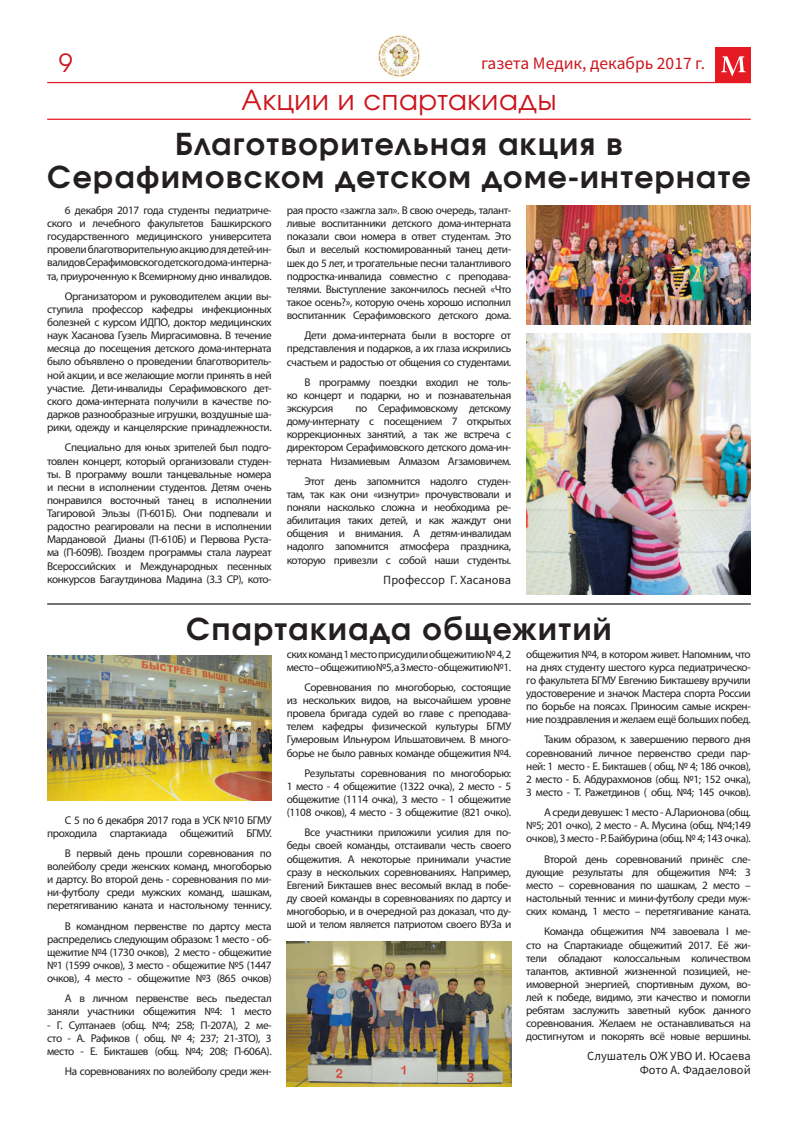
<style>
.page{position:relative;width:798px;height:1134px;background:#fff}
.page>*{position:absolute;margin:0;border:0;box-sizing:border-box;transform-origin:0 0}
.t1{font:700 30px/32.5px "Evolventa";letter-spacing:.05em;color:#231f20;text-align:center}
.t2{font:27.5px "Evolventa";letter-spacing:.025em;color:#cd151d}
.t3{font:25px "Evolventa";color:#cd151d}
.t4{font:17.5px "Source Sans Pro";color:#cd151d}
.t5{font:12.5px/13.1px "Source Sans Pro";color:#231f20;text-align:right}
.t6{font:11.25px/13.1px "Myriad Pro";letter-spacing:-.035em;color:#231f20;text-align:justify}
</style>
<div class="page">
<div style="left:715px;top:47px;width:35px;height:36px;background:#e51a23"></div>
<svg style="left:721px;top:56px;width:24px;height:21px"></svg>
<hr style="left:47px;top:82px;width:703px;height:1px;background:#e51a23">
<hr style="left:47px;top:119px;width:703px;height:1px;background:#e51a23">
<hr style="left:47px;top:603px;width:703px;height:2px;background:#231f20">
<img style="left:526px;top:206px;width:224px;height:118px">
<img style="left:47px;top:656px;width:224px;height:145px">
<img style="left:286px;top:942px;width:225px;height:145px">
<img style="left:526px;top:333px;width:224px;height:262px">
<img style="left:377px;top:35px;width:43px;height:42px;border-radius:21px">
<h3 class="t3" style="left:59px;top:48px;width:15px">9</h3>
<h3 class="t4" style="left:481px;top:52px;width:225px">газета Медик, декабрь 2017 г.</h3>
<h2 class="t2" style="left:241px;top:83px;width:316px">Акции и спартакиады</h2>
<h1 class="t1" style="left:47px;top:128px;width:705px">Благотворительная акция в<br>Серафимовском детском доме-интернате</h1>
<p class="t6" style="left:47px;top:203px;width:226px;text-indent:18px">6 декабря 2017 года студенты педиатриче&shy;ского и лечебного факультетов Башкирского государственного медицинского университета провели благотворительную акцию для детей-ин&shy;валидов Серафимовского детского дома-интерна&shy;та, приуроченную к Всемирному дню инвалидов.</p>
<p class="t6" style="left:47px;top:289px;width:226px;text-indent:18px">Организатором и руководителем акции вы&shy;ступила профессор кафедры инфекционных болезней с курсом ИДПО, доктор медицинских наук Хасанова Гузель Миргасимовна. В течение месяца до посещения детского дома-интерната было объявлено о проведении благотворитель&shy;ной акции, и все желающие могли принять в ней участие. Дети-инвалиды Серафимовского дет&shy;ского дома-интерната получили в качестве по&shy;дарков разнообразные игрушки, воздушные ша&shy;рики, одежду и канцелярские принадлежности.</p>
<p class="t6" style="left:47px;top:441px;width:226px;text-indent:18px">Специально для юных зрителей был подго&shy;товлен концерт, который организовали студен&shy;ты. В программу вошли танцевальные номера и песни в исполнении студентов. Детям очень понравился восточный танец в исполнении Тагировой Эльзы (П-601Б). Они подпевали и радостно реагировали на песни в исполнении Мардановой Дианы (П-610Б) и Первова Руста&shy;ма (П-609В). Гвоздем программы стала лауреат Всероссийских и Международных песенных конкурсов Багаутдинова Мадина (3.3 СР), кото-</p>
<p class="t6" style="left:286px;top:204px;width:226px">рая просто «зажгла зал». В свою очередь, талант&shy;ливые воспитанники детского дома-интерната показали свои номера в ответ студентам. Это был и веселый костюмированный танец дети&shy;шек до 5 лет, и трогательные песни талантливого подростка-инвалида совместно с преподава&shy;телями. Выступление закончилось песней «Что такое осень?», которую очень хорошо исполнил воспитанник Серафимовского детского дома.</p>
<p class="t6" style="left:286px;top:329px;width:226px;text-indent:18px">Дети дома-интерната были в восторге от представления и подарков, а их глаза искрились счастьем и радостью от общения со студентами.</p>
<p class="t6" style="left:286px;top:375px;width:226px;text-indent:18px">В программу поездки входил не толь&shy;ко концерт и подарки, но и познавательная экскурсия</p>
<p class="t6" style="left:286px;top:402px;width:226px;text-indent:69px">по Серафимовскому детскому дому-интернату с посещением 7 открытых коррекционных занятий, а так же встреча с директором Серафимовского детского дома-ин&shy;терната Низамиевым Алмазом Агзамовичем.</p>
<p class="t6" style="left:286px;top:474px;width:226px;text-indent:18px">Этот день запомнится надолго студен&shy;там, так как они «изнутри» прочувствовали и поняли насколько сложна и необходима ре&shy;абилитация таких детей, и как жаждут они общения и внимания. А детям-инвалидам надолго запомнится атмосфера праздника, которую привезли с собой наши студенты.</p>
<p class="t5" style="left:383px;top:573px;width:129px">Профессор Г. Хасанова</p>
<h1 class="t1" style="left:186px;top:612px;width:426px">Спартакиада общежитий</h1>
<p class="t6" style="left:47px;top:813px;width:226px;text-align:right">С 5 по 6 декабря 2017 года в УСК №10 БГМУ проходила спартакиада общежитий БГМУ.</p>
<p class="t6" style="left:47px;top:846px;width:226px;text-indent:18px">В первый день прошли соревнования по волейболу среди женских команд, многоборью и дартсу. Во второй день - соревнования по ми&shy;ни-футболу среди мужских команд, шашкам, перетягиванию каната и настольному теннису.</p>
<p class="t6" style="left:47px;top:919px;width:226px;text-indent:18px">В командном первенстве по дартсу места распределись следующим образом: 1 место - об&shy;щежитие №4 (1730 очков), 2 место - общежитие №1 (1599 очков), 3 место - общежитие №5 (1447 очков), 4 место - общежитие №3 (865 очков)</p>
<p class="t6" style="left:47px;top:992px;width:226px;text-align:right">А в личном первенстве весь пьедестал заняли участники общежития №4: 1 место</p>
<p class="t6" style="left:47px;top:1018px;width:226px">- Г. Султанаев (общ. №4; 258; П-207А), 2 ме&shy;сто - А. Рафиков ( общ. № 4; 237; 21-3ТО), 3 место - Е. Бикташев (общ. №4; 208; П-606А).</p>
<p class="t6" style="left:65px;top:1064px;width:208px">На соревнованиях по волейболу среди жен-</p>
<p class="t6" style="left:286px;top:647px;width:226px">ских команд 1 место присудили общежитию № 4, 2 место – общежитию №5, а 3 место - общежитию №1.</p>
<p class="t6" style="left:286px;top:680px;width:226px;text-indent:18px">Соревнования по многоборью, состоящие из нескольких видов, на высочайшем уровне провела бригада судей во главе с преподава&shy;телем кафедры физической культуры БГМУ Гумеровым Ильнуром Ильшатовичем. В много&shy;борье не было равных команде общежития №4.</p>
<p class="t6" style="left:286px;top:766px;width:226px;text-indent:18px">Результаты соревнования по многоборью:<br>1 место - 4 общежитие (1322 очка), 2 место - 5 общежитие (1114 очка), 3 место - 1 общежитие (1108 очков), 4 место - 3 общежитие (821 очко).</p>
<p class="t6" style="left:286px;top:826px;width:226px;text-indent:18px">Все участники приложили усилия для по&shy;беды своей команды, отстаивали честь своего общежития. А некоторые принимали участие сразу в нескольких соревнованиях. Например, Евгений Бикташев внес весомый вклад в побе&shy;ду своей команды в соревнованиях по дартсу и многоборью, и в очередной раз доказал, что ду&shy;шой и телом является патриотом своего ВУЗа и</p>
<p class="t6" style="left:526px;top:647px;width:226px">общежития №4, в котором живет. Напомним, что на днях студенту шестого курса педиатрическо&shy;го факультета БГМУ Евгению Бикташеву вручили удостоверение и значок Мастера спорта России по борьбе на поясах. Приносим самые искрен&shy;ние поздравления и желаем ещё больших побед.</p>
<p class="t6" style="left:526px;top:733px;width:226px;text-indent:18px">Таким образом, к завершению первого дня соревнований личное первенство среди пар&shy;ней: 1 место - Е. Бикташев ( общ. № 4; 186 очков), 2 место - Б. Абдурахмонов (общ. №1; 152 очка), 3 место - Т. Ражетдинов ( общ. №4; 145 очков).</p>
<p class="t6" style="left:526px;top:806px;width:226px;text-indent:18px">А среди девушек: 1 место - А.Ларионова (общ. №5; 201 очко), 2 место - А. Мусина (общ. №4;149 очков), 3 место - Р. Байбурина (общ. № 4; 143 очка).</p>
<p class="t6" style="left:526px;top:852px;width:226px;text-indent:18px">Второй день соревнований принёс сле&shy;дующие результаты для общежития №4: 3 место – соревнования по шашкам, 2 место – настольный теннис и мини-футболу среди муж&shy;ских команд, 1 место – перетягивание каната.</p>
<p class="t6" style="left:526px;top:925px;width:226px;text-indent:18px">Команда общежития №4 завоевала I ме&shy;сто на Спартакиаде общежитий 2017. Её жи&shy;тели обладают колоссальным количеством талантов, активной жизненной позицией, не&shy;имоверной энергией, спортивным духом, во&shy;лей к победе, видимо, эти качество и помогли ребятам заслужить заветный кубок данного соревнования. Желаем не останавливаться на достигнутом и покорять всё новые вершины.</p>
<p class="t5" style="left:587px;top:1050px;width:165px">Слушатель ОЖ УВО И. Юсаева<br>Фото А. Фадаеловой</p>
</div>
